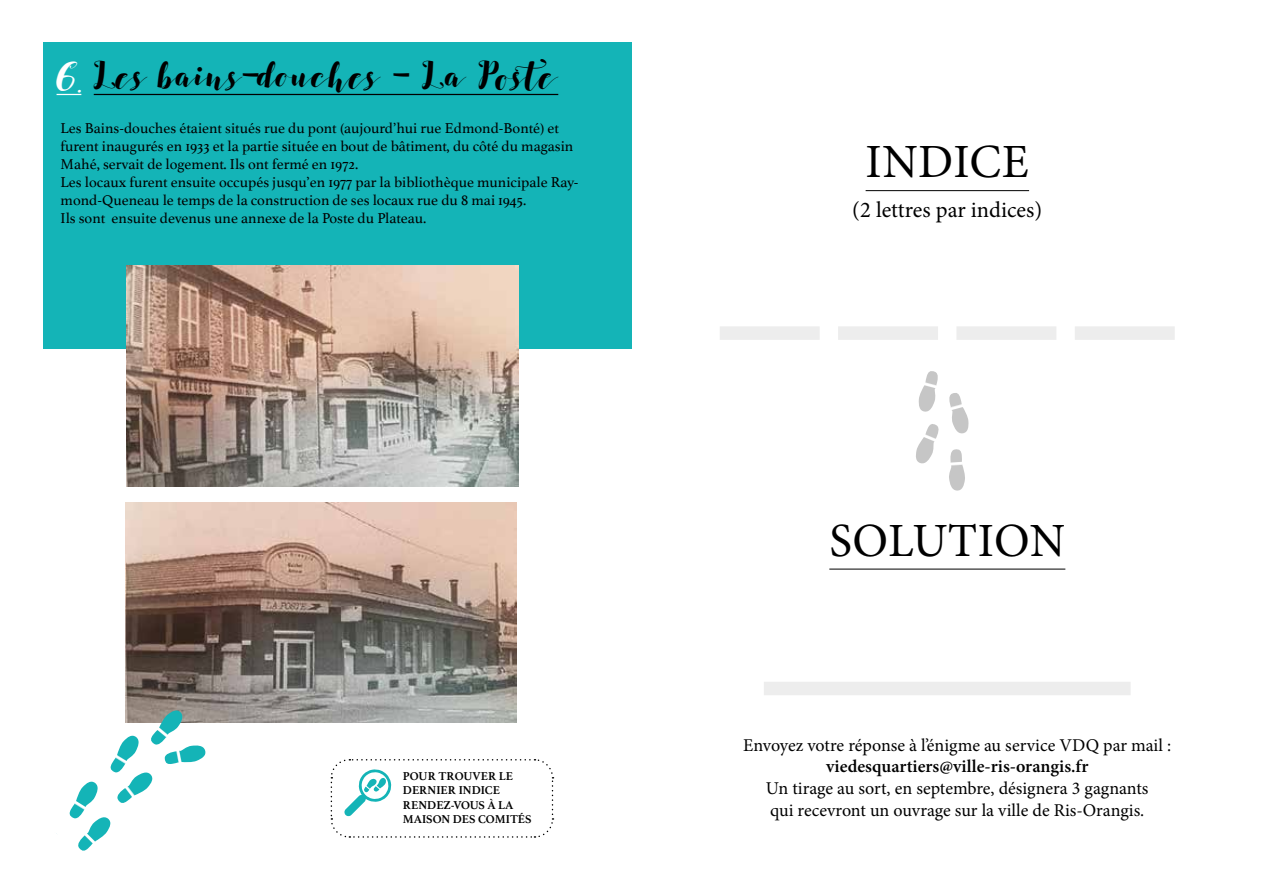
<style>
.page{position:relative;width:1263px;height:893px;background:#fff}
.page>*{position:absolute;margin:0;border:0;box-sizing:border-box;transform-origin:0 0}
.t1{font:47.7px "Minion Pro";letter-spacing:.005em;color:#000}
.t2{font:24.75px "SALSABILLA";color:#000}
.t3{font:22.5px "Minion Pro";color:#000}
.t4{font:18px/21.6px "Minion Pro";color:#000}
.t5{font:600 18px "Minion Pro";letter-spacing:.005em;color:#000}
.t6{font:15px/18px "Athelas";color:#000}
.t7{font:700 12px/14.4px "Athelas";color:#000}
.s1{color:#fff}
</style>
<div class="page">
<hr style="left:866px;top:190px;width:163px;height:1px;background:#000">
<hr style="left:829px;top:569px;width:236px;height:1px;background:#000">
<div style="left:43px;top:43px;width:588px;height:306px;background:#14b4b7"></div>
<svg style="left:57px;top:94px;width:24px;height:1px"></svg>
<hr style="left:94px;top:94px;width:464px;height:1px;background:#000">
<div style="left:720px;top:326px;width:100px;height:14px;background:#ededed"></div>
<div style="left:838px;top:326px;width:100px;height:14px;background:#ededed"></div>
<div style="left:956px;top:326px;width:100px;height:14px;background:#ededed"></div>
<div style="left:1075px;top:326px;width:100px;height:14px;background:#ededed"></div>
<svg style="left:949px;top:393px;width:20px;height:41px"></svg>
<svg style="left:949px;top:449px;width:16px;height:42px"></svg>
<svg style="left:918px;top:371px;width:20px;height:41px"></svg>
<svg style="left:916px;top:424px;width:23px;height:40px"></svg>
<div style="left:764px;top:682px;width:366px;height:13px;background:#ededed"></div>
<svg style="left:330px;top:759px;width:224px;height:79px"></svg>
<img style="left:127px;top:266px;width:392px;height:220px">
<img style="left:125px;top:503px;width:392px;height:220px">
<svg style="left:56px;top:699px;width:158px;height:152px"></svg>
<h2 class="t2" style="left:57px;top:56px;width:503px"><span class="s1">6.</span> Les bains-douches - La Poste</h2>
<p class="t6" style="left:61px;top:119px;width:519px">Les Bains-douches étaient situés rue du pont (aujourd’hui rue Edmond-Bonté) et furent inaugurés en 1933 et la partie située en bout de bâtiment, du côté du magasin Mahé, servait de logement. Ils ont fermé en 1972.<br>Les locaux furent ensuite occupés jusqu’en 1977 par la bibliothèque municipale Ray&shy;mond-Queneau le temps de la construction de ses locaux rue du 8 mai 1945.<br>Ils sont ensuite devenus une annexe de la Poste du Plateau.</p>
<p class="t7" style="left:403px;top:769px;width:130px">POUR TROUVER LE<br>DERNIER INDICE<br>RENDEZ-VOUS À LA<br>MAISON DES COMITÉS</p>
<h1 class="t1" style="left:866px;top:130px;width:165px">INDICE</h1>
<h3 class="t3" style="left:852px;top:195px;width:191px">(2 lettres par indices)</h3>
<h1 class="t1" style="left:829px;top:508px;width:237px">SOLUTION</h1>
<p class="t4" style="left:743px;top:734px;width:430px">Envoyez votre réponse à l’énigme au service VDQ par mail :</p>
<p class="t5" style="left:826px;top:754px;width:264px">viedesquartiers@ville-ris-orangis.fr</p>
<p class="t4" style="left:766px;top:778px;width:384px">Un tirage au sort, en septembre, désignera 3 gagnants qui recevront un ouvrage sur la ville de Ris-Orangis.</p>
</div>
